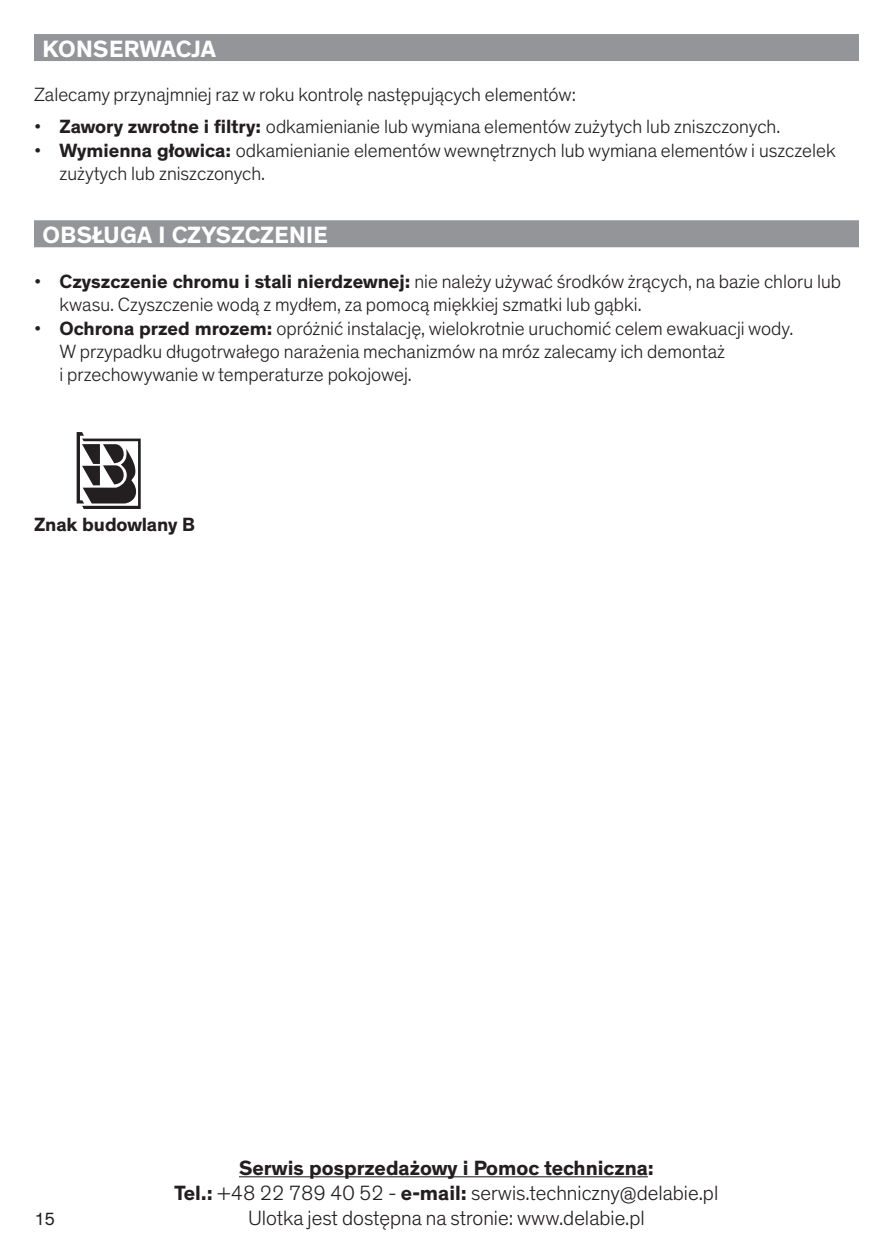
<style>
.page{position:relative;width:893px;height:1259px;background:#fff}
.page>*{position:absolute;margin:0;border:0;box-sizing:border-box;transform-origin:0 0}
.t1{font:700 24px "Theinhardt";letter-spacing:.005em;color:#fff}
.t2{font:300 21px/25.2px "Theinhardt";color:#231f20;text-align:center}
.t3{font:300 19.5px/23.4px "Theinhardt";color:#231f20}
.t4{font:700 19.5px "Theinhardt";letter-spacing:-.005em;color:#231f20}
.t5{font:18px "Theinhardt";color:#231f20}
.s1{font-weight:700}
</style>
<div class="page">
<div style="left:34px;top:34px;width:825px;height:27px;background:#939598"></div>
<div style="left:34px;top:220px;width:825px;height:27px;background:#939598"></div>
<svg style="left:77px;top:432px;width:64px;height:77px"></svg>
<hr style="left:239px;top:1176px;width:409px;height:1px;background:#231f20">
<p class="t1" style="left:43px;top:35px;width:175px">KONSERWACJA</p>
<p class="t3" style="left:34px;top:83px;width:543px">Zalecamy przynajmniej raz w roku kontrolę następujących elementów:</p>
<p class="t3" style="left:34px;top:115px;width:748px">• <span class="s1">Zawory zwrotne i filtry:</span> odkamienianie lub wymiana elementów zużytych lub zniszczonych.</p>
<p class="t3" style="left:60px;top:139px;width:778px;text-indent:-26px">• <span class="s1">Wymienna głowica:</span> odkamienianie elementów wewnętrznych lub wymiana elementów i uszczelek zużytych lub zniszczonych.</p>
<p class="t1" style="left:43px;top:221px;width:287px">OBSŁUGA I CZYSZCZENIE</p>
<p class="t3" style="left:60px;top:269px;width:783px;text-indent:-26px">• <span class="s1">Czyszczenie chromu i stali nierdzewnej:</span> nie należy używać środków żrących, na bazie chloru lub kwasu. Czyszczenie wodą z mydłem, za pomocą miękkiej szmatki lub gąbki.</p>
<p class="t3" style="left:60px;top:316px;width:735px;text-indent:-26px">• <span class="s1">Ochrona przed mrozem:</span> opróżnić instalację, wielokrotnie uruchomić celem ewakuacji wody.<br>W przypadku długotrwałego narażenia mechanizmów na mróz zalecamy ich demontaż<br>i przechowywanie w temperaturze pokojowej.</p>
<p class="t4" style="left:34px;top:514px;width:162px">Znak budowlany B</p>
<p class="t5" style="left:34px;top:1211px;width:23px">15</p>
<p class="t2" style="left:175px;top:1155px;width:545px"><span class="s1">Serwis posprzedażowy i Pomoc techniczna:<br>Tel.:</span> +48 22 789 40 52 - <span class="s1">e-mail:</span> serwis.techniczny@delabie.pl<br>Ulotka jest dostępna na stronie: www.delabie.pl</p>
</div>
